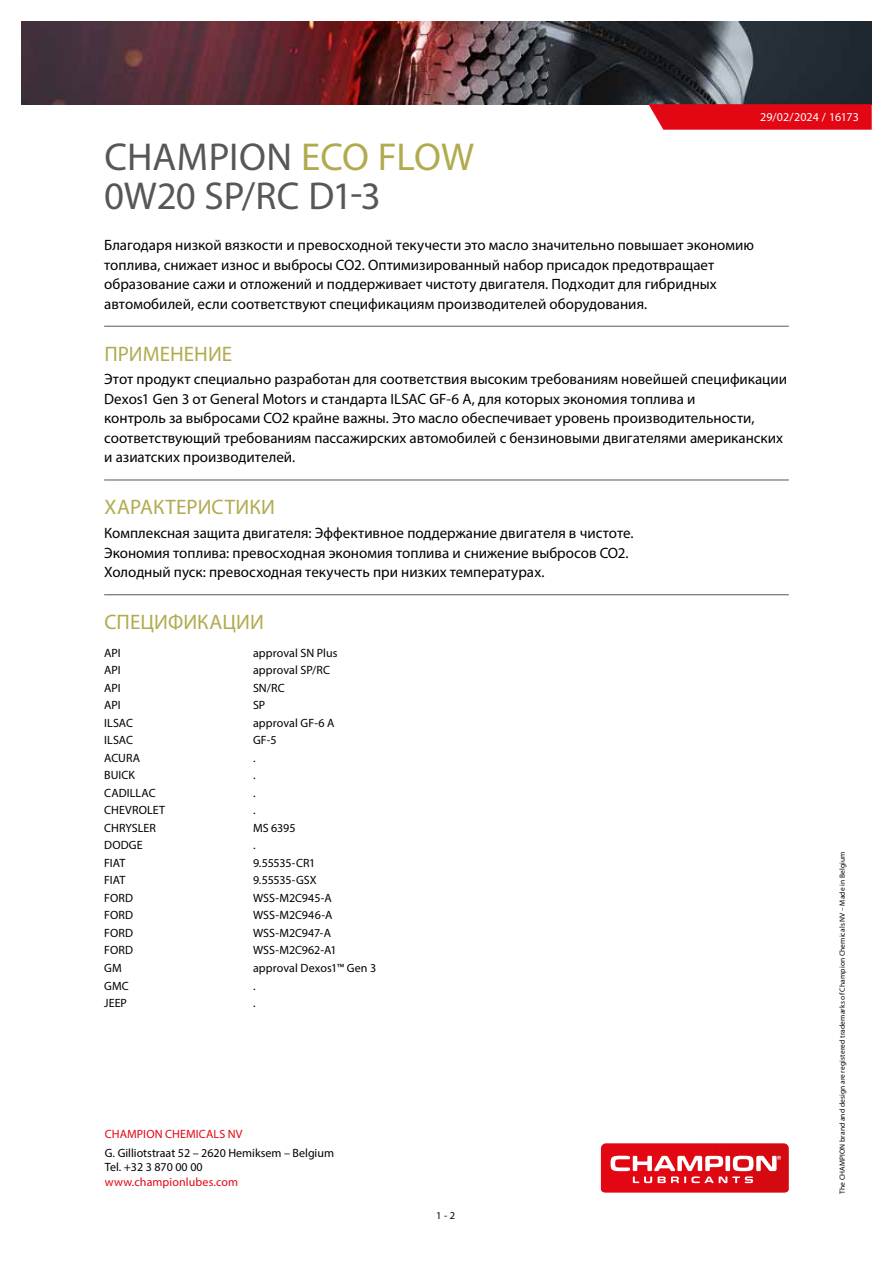
<style>
.page{position:relative;width:893px;height:1263px;background:#fff}
.page>*{position:absolute;margin:0;border:0;box-sizing:border-box;transform-origin:0 0}
.t1{font:39px/39px "Myriad Pro";color:#575756}
.t2{font:21px "Myriad Pro";letter-spacing:.005em;color:#b1ab4f}
.t3{font:15px/19.5px "Myriad Pro";color:#000}
.t4{font:12px/14.4px "Myriad Pro";color:#000}
.t5{font:12px "Myriad Pro";letter-spacing:.01em;color:#e30613}
.t6{font:12px "Myriad Pro";letter-spacing:-.02em;color:#000}
.t7{font:12px "Myriad Pro";letter-spacing:.005em;color:#fff}
.t8{font:10.5px "Myriad Pro";color:#000}
.t9{font:7.5px "Myriad Pro";letter-spacing:.02em;color:#000}
.s1{color:#b1ab4f}
</style>
<div class="page">
<svg style="left:601px;top:1143px;width:188px;height:49px"></svg>
<img style="left:21px;top:21px;width:851px;height:83px">
<svg style="left:648px;top:104px;width:224px;height:26px"></svg>
<hr style="left:104px;top:326px;width:685px;height:1px;background:#575756">
<hr style="left:104px;top:480px;width:685px;height:1px;background:#575756">
<hr style="left:104px;top:594px;width:685px;height:1px;background:#575756">
<p class="t7" style="left:760px;top:110px;width:100px">29/02/2024 / 16173</p>
<h1 class="t1" style="left:104px;top:137px;width:371px">CHAMPION <span class="s1">ECO FLOW<br></span>0W20 SP/RC D1-3</h1>
<p class="t3" style="left:104px;top:235px;width:651px">Благодаря низкой вязкости и превосходной текучести это масло значительно повышает экономию топлива, снижает износ и выбросы CO2. Оптимизированный набор присадок предотвращает образование сажи и отложений и поддерживает чистоту двигателя. Подходит для гибридных автомобилей, если соответствуют спецификациям производителей оборудования.</p>
<h2 class="t2" style="left:104px;top:341px;width:129px">ПРИМЕНЕНИЕ</h2>
<p class="t3" style="left:104px;top:369px;width:684px">Этот продукт специально разработан для соответствия высоким требованиям новейшей спецификации Dexos1 Gen 3 от General Motors и стандарта ILSAC GF-6 A, для которых экономия топлива и<br>контроль за выбросами CO2 крайне важны. Это масло обеспечивает уровень производительности, соответствующий требованиям пассажирских автомобилей с бензиновыми двигателями американских и азиатских производителей.</p>
<h2 class="t2" style="left:104px;top:494px;width:172px">ХАРАКТЕРИСТИКИ</h2>
<p class="t3" style="left:104px;top:523px;width:531px">Комплексная защита двигателя: Эффективное поддержание двигателя в чистоте.<br>Экономия топлива: превосходная экономия топлива и снижение выбросов CO2.<br>Холодный пуск: превосходная текучесть при низких температурах.</p>
<h2 class="t2" style="left:104px;top:609px;width:161px">СПЕЦИФИКАЦИИ</h2>
<p class="t4" style="left:104px;top:645px;width:18px">API</p>
<p class="t4" style="left:253px;top:645px;width:86px">approval SN Plus</p>
<p class="t4" style="left:104px;top:663px;width:18px">API</p>
<p class="t4" style="left:253px;top:663px;width:78px">approval SP/RC</p>
<p class="t4" style="left:104px;top:680px;width:18px">API</p>
<p class="t4" style="left:253px;top:680px;width:33px">SN/RC</p>
<p class="t4" style="left:104px;top:698px;width:18px">API</p>
<p class="t4" style="left:253px;top:698px;width:14px">SP</p>
<p class="t4" style="left:104px;top:715px;width:30px">ILSAC</p>
<p class="t4" style="left:253px;top:715px;width:83px">approval GF-6 A</p>
<p class="t4" style="left:104px;top:733px;width:30px">ILSAC</p>
<p class="t4" style="left:253px;top:733px;width:25px">GF-5</p>
<p class="t4" style="left:104px;top:750px;width:38px">ACURA</p>
<p class="t4" style="left:253px;top:750px;width:4px">.</p>
<p class="t4" style="left:104px;top:768px;width:32px">BUICK</p>
<p class="t4" style="left:253px;top:768px;width:4px">.</p>
<p class="t4" style="left:104px;top:785px;width:53px">CADILLAC</p>
<p class="t4" style="left:253px;top:785px;width:4px">.</p>
<p class="t4" style="left:104px;top:803px;width:62px">CHEVROLET</p>
<p class="t4" style="left:253px;top:803px;width:4px">.</p>
<p class="t4" style="left:104px;top:820px;width:53px">CHRYSLER</p>
<p class="t4" style="left:253px;top:820px;width:44px">MS 6395</p>
<p class="t4" style="left:104px;top:838px;width:40px">DODGE</p>
<p class="t4" style="left:253px;top:838px;width:4px">.</p>
<p class="t4" style="left:104px;top:855px;width:23px">FIAT</p>
<p class="t6" style="left:253px;top:855px;width:64px">9.55535-CR1</p>
<p class="t4" style="left:104px;top:873px;width:23px">FIAT</p>
<p class="t6" style="left:253px;top:873px;width:65px">9.55535-GSX</p>
<p class="t4" style="left:104px;top:890px;width:30px">FORD</p>
<p class="t4" style="left:253px;top:890px;width:80px">WSS-M2C945-A</p>
<p class="t4" style="left:104px;top:908px;width:30px">FORD</p>
<p class="t4" style="left:253px;top:908px;width:81px">WSS-M2C946-A</p>
<p class="t4" style="left:104px;top:925px;width:30px">FORD</p>
<p class="t4" style="left:253px;top:925px;width:80px">WSS-M2C947-A</p>
<p class="t4" style="left:104px;top:943px;width:30px">FORD</p>
<p class="t4" style="left:253px;top:943px;width:85px">WSS-M2C962-A1</p>
<p class="t4" style="left:104px;top:960px;width:19px">GM</p>
<p class="t4" style="left:253px;top:960px;width:125px">approval Dexos1™ Gen 3</p>
<p class="t4" style="left:104px;top:978px;width:26px">GMC</p>
<p class="t4" style="left:253px;top:978px;width:4px">.</p>
<p class="t4" style="left:104px;top:995px;width:24px">JEEP</p>
<p class="t4" style="left:253px;top:995px;width:4px">.</p>
<p class="t5" style="left:105px;top:1126px;width:139px">CHAMPION CHEMICALS NV</p>
<p class="t4" style="left:105px;top:1145px;width:231px">G. Gilliotstraat 52 – 2620 Hemiksem – Belgium<br>Tel. +32 3 870 00 00</p>
<p class="t5" style="left:105px;top:1174px;width:135px">www.championlubes.com</p>
<p class="t8" style="left:436px;top:1209px;width:20px">1 - 2</p>
<p class="t9" style="left:838px;top:1194px;width:344px;rotate:-90deg">The CHAMPION brand and design are registered trademarks of Champion Chemicals NV – Made in Belgium</p>
</div>
